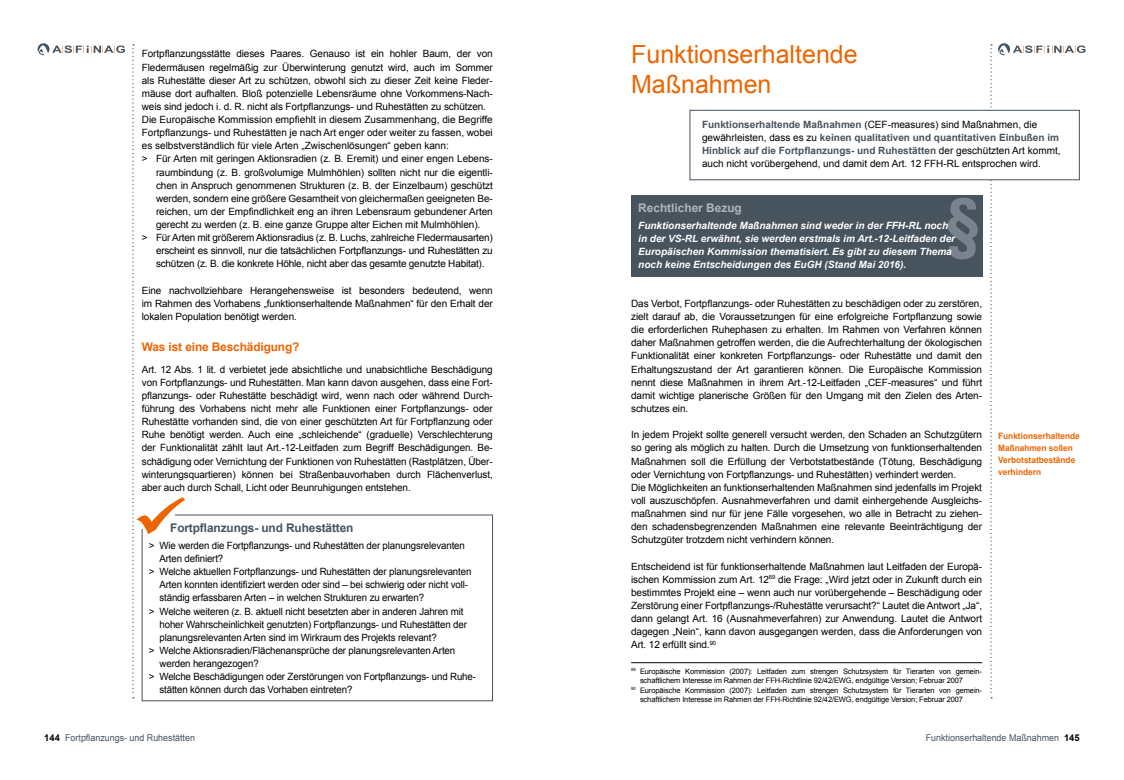
<style>
.page{position:relative;width:1124px;height:780px;background:#fff}
.page>*{position:absolute;margin:0;border:0;box-sizing:border-box;transform-origin:0 0}
.t1{font:25px/30px "Arial";color:#ec6502}
.t2{font:700 11.88px "Arial";letter-spacing:-.01em;color:#47535d}
.t3{font:700 11.88px "Arial";letter-spacing:-.01em;color:#ec6502}
.t4{font:700 11.88px "Arial";color:#afb5bd}
.t5{font:10px/13.1px "Arial";letter-spacing:-.01em;color:#000;text-align:justify}
.t6{font:italic 700 10px/13.1px "Arial";color:#fff}
.t7{font:9.38px "Arial";color:#47535d;scale:.95 1}
.t8{font:700 8.75px/11.9px "Arial";color:#ec6502;scale:.95 1}
.t9{font:7.5px "Arial";letter-spacing:-.015em;color:#000}
.s1{font-weight:700;color:#000}
.s2{font-weight:700;color:#47535d}
</style>
<div class="page">
<svg style="left:990px;top:44px;width:1px;height:654px"></svg>
<svg style="left:998px;top:43px;width:87px;height:12px"></svg>
<svg style="left:38px;top:43px;width:87px;height:12px"></svg>
<hr style="left:631px;top:662px;width:350px;height:1px;background:#000">
<div style="left:631px;top:195px;width:350px;height:81px;background:#47535d"></div>
<svg style="left:948px;top:198px;width:29px;height:61px"></svg>
<div style="left:689px;top:110px;width:390px;height:70px;background:#fff;border:1px solid #47535d"></div>
<div style="left:142px;top:514px;width:351px;height:187px;border:1px solid #47535d"></div>
<svg style="left:132px;top:44px;width:55px;height:654px"></svg>
<p class="t5" style="left:142px;top:47px;width:352px">Fortpflanzungsstätte dieses Paares. Genauso ist ein hohler Baum, der von</p>
<p class="t5" style="left:142px;top:61px;width:352px">Fledermäusen regelmäßig zur Überwinterung genutzt wird, auch im Sommer</p>
<p class="t5" style="left:142px;top:74px;width:352px">als Ruhestätte dieser Art zu schützen, obwohl sich zu dieser Zeit keine Fleder-</p>
<p class="t5" style="left:142px;top:87px;width:352px">mäuse dort aufhalten. Bloß potenzielle Lebensräume ohne Vorkommens-Nach-</p>
<p class="t5" style="left:142px;top:100px;width:346px">weis sind jedoch i. d. R. nicht als Fortpflanzungs- und Ruhestätten zu schützen.</p>
<p class="t5" style="left:142px;top:113px;width:352px">Die Europäische Kommission empfiehlt in diesem Zusammenhang, die Begriffe</p>
<p class="t5" style="left:142px;top:126px;width:352px">Fortpflanzungs- und Ruhestätten je nach Art enger oder weiter zu fassen, wobei</p>
<p class="t5" style="left:142px;top:139px;width:308px">es selbstverständlich für viele Arten „Zwischenlösungen“ geben kann:</p>
<p class="t5" style="left:142px;top:152px;width:352px">&gt; Für Arten mit geringen Aktionsradien (z. B. Eremit) und einer engen Lebens-</p>
<p class="t5" style="left:156px;top:166px;width:338px">raumbindung (z. B. großvolumige Mulmhöhlen) sollten nicht nur die eigentli-</p>
<p class="t5" style="left:156px;top:179px;width:338px">chen in Anspruch genommenen Strukturen (z. B. der Einzelbaum) geschützt</p>
<p class="t5" style="left:156px;top:192px;width:338px">werden, sondern eine größere Gesamtheit von gleichermaßen geeigneten Be-</p>
<p class="t5" style="left:156px;top:205px;width:338px">reichen, um der Empfindlichkeit eng an ihren Lebensraum gebundener Arten</p>
<p class="t5" style="left:156px;top:218px;width:326px">gerecht zu werden (z. B. eine ganze Gruppe alter Eichen mit Mulmhöhlen).</p>
<p class="t5" style="left:142px;top:231px;width:352px">&gt; Für Arten mit größerem Aktionsradius (z. B. Luchs, zahlreiche Fledermausarten)</p>
<p class="t5" style="left:156px;top:244px;width:338px">erscheint es sinnvoll, nur die tatsächlichen Fortpflanzungs- und Ruhestätten zu</p>
<p class="t5" style="left:156px;top:257px;width:330px">schützen (z. B. die konkrete Höhle, nicht aber das gesamte genutzte Habitat).</p>
<p class="t5" style="left:142px;top:284px;width:352px">Eine nachvollziehbare Herangehensweise ist besonders bedeutend, wenn im Rahmen des Vorhabens „funktionserhaltende Maßnahmen“ für den Erhalt der lokalen Population benötigt werden.</p>
<p class="t3" style="left:142px;top:339px;width:159px">Was ist eine Beschädigung?</p>
<p class="t5" style="left:142px;top:362px;width:352px">Art. 12 Abs. 1 lit. d verbietet jede absichtliche und unabsichtliche Beschädigung von Fortpflanzungs- und Ruhestätten. Man kann davon ausgehen, dass eine Fort&shy;pflanzungs- oder Ruhestätte beschädigt wird, wenn nach oder während Durch&shy;führung des Vorhabens nicht mehr alle Funktionen einer Fortpflanzungs- oder Ruhestätte vorhanden sind, die von einer geschützten Art für Fortpflanzung oder Ruhe benötigt werden. Auch eine „schleichende“ (graduelle) Verschlechterung der Funktionalität zählt laut Art.-12-Leitfaden zum Begriff Beschädigungen. Be&shy;schädigung oder Vernichtung der Funktionen von Ruhestätten (Rastplätzen, Über&shy;winterungsquartieren) können bei Straßenbauvorhaben durch Flächenverlust, aber auch durch Schall, Licht oder Beunruhigungen entstehen.</p>
<p class="t2" style="left:170px;top:520px;width:185px">Fortpflanzungs- und Ruhestätten</p>
<p class="t5" style="left:149px;top:539px;width:317px">&gt; Wie werden die Fortpflanzungs- und Ruhestätten der planungsrelevanten</p>
<p class="t5" style="left:159px;top:552px;width:65px">Arten definiert?</p>
<p class="t5" style="left:149px;top:565px;width:324px">&gt; Welche aktuellen Fortpflanzungs- und Ruhestätten der planungsrelevanten</p>
<p class="t5" style="left:159px;top:578px;width:310px">Arten konnten identifiziert werden oder sind – bei schwierig oder nicht voll-</p>
<p class="t5" style="left:159px;top:591px;width:266px">ständig erfassbaren Arten – in welchen Strukturen zu erwarten?</p>
<p class="t5" style="left:149px;top:604px;width:316px">&gt; Welche weiteren (z. B. aktuell nicht besetzten aber in anderen Jahren mit</p>
<p class="t5" style="left:159px;top:617px;width:309px">hoher Wahrscheinlichkeit genutzten) Fortpflanzungs- und Ruhestätten der</p>
<p class="t5" style="left:159px;top:630px;width:279px">planungsrelevanten Arten sind im Wirkraum des Projekts relevant?</p>
<p class="t5" style="left:149px;top:644px;width:308px">&gt; Welche Aktionsradien/Flächenansprüche der planungsrelevanten Arten</p>
<p class="t5" style="left:159px;top:657px;width:101px">werden herangezogen?</p>
<p class="t5" style="left:149px;top:670px;width:328px">&gt; Welche Beschädigungen oder Zerstörungen von Fortpflanzungs- und Ruhe-</p>
<p class="t5" style="left:159px;top:683px;width:194px">stätten können durch das Vorhaben eintreten?</p>
<p class="t7" style="left:44px;top:731px;width:160px"><span class="s1">144</span> Fortpflanzungs- und Ruhestätten</p>
<h1 class="t1" style="left:631px;top:39px;width:228px">Funktionserhaltende<br>Maßnahmen</h1>
<p class="t5" style="left:702px;top:118px;width:360px;text-align:left"><span class="s2">Funktionserhaltende Maßnahmen</span> (CEF-measures) sind Maßnahmen, die gewährleisten, dass es zu <span class="s2">keinen qualitativen und quantitativen Einbußen im Hinblick auf die Fortpflanzungs- und Ruhestätten</span> der geschützten Art kommt, auch nicht vorübergehend, und damit dem Art. 12 FFH-RL entsprochen wird.</p>
<p class="t4" style="left:638px;top:200px;width:105px">Rechtlicher Bezug</p>
<p class="t6" style="left:638px;top:219px;width:318px">Funktionserhaltende Maßnahmen sind weder in der FFH-RL noch in der VS-RL erwähnt, sie werden erstmals im Art.-12-Leitfaden der Europäischen Kommission thematisiert. Es gibt zu diesem Thema noch keine Entscheidungen des EuGH (Stand Mai 2016).</p>
<p class="t5" style="left:631px;top:297px;width:352px">Das Verbot, Fortpflanzungs- oder Ruhestätten zu beschädigen oder zu zerstören, zielt darauf ab, die Voraussetzungen für eine erfolgreiche Fortpflanzung sowie die erforderlichen Ruhephasen zu erhalten. Im Rahmen von Verfahren können daher Maßnahmen getroffen werden, die die Aufrechterhaltung der ökologischen Funktionalität einer konkreten Fortpflanzungs- oder Ruhestätte und damit den Erhaltungszustand der Art garantieren können. Die Europäische Kommission nennt diese Maßnahmen in ihrem Art.-12-Leitfaden „CEF-measures“ und führt damit wichtige planerische Größen für den Umgang mit den Zielen des Arten&shy;schutzes ein.</p>
<p class="t5" style="left:631px;top:428px;width:352px;text-align:left">In jedem Projekt sollte generell versucht werden, den Schaden an Schutzgütern so gering als möglich zu halten. Durch die Umsetzung von funktionserhaltenden Maßnahmen soll die Erfüllung der Verbotstatbestände (Tötung, Beschädigung oder Vernichtung von Fortpflanzungs- und Ruhestätten) verhindert werden.<br>Die Möglichkeiten an funktionserhaltenden Maßnahmen sind jedenfalls im Projekt voll auszuschöpfen. Ausnahmeverfahren und damit einhergehende Ausgleichs&shy;maßnahmen sind nur für jene Fälle vorgesehen, wo alle in Betracht zu ziehen&shy;den schadensbegrenzenden Maßnahmen eine relevante Beeinträchtigung der Schutzgüter trotzdem nicht verhindern können.</p>
<p class="t5" style="left:631px;top:559px;width:352px">Entscheidend ist für funktionserhaltende Maßnahmen laut Leitfaden der Europä&shy;ischen Kommission zum Art. 12<sup>89</sup> die Frage: „Wird jetzt oder in Zukunft durch ein bestimmtes Projekt eine – wenn auch nur vorübergehende – Beschädigung oder Zerstörung einer Fortpflanzungs-/Ruhestätte verursacht?“ Lautet die Antwort „Ja“, dann gelangt Art. 16 (Ausnahmeverfahren) zur Anwendung. Lautet die Antwort dagegen „Nein“, kann davon ausgegangen werden, dass die Anforderungen von Art. 12 erfüllt sind.<sup>90</sup></p>
<p class="t9" style="left:631px;top:666px;width:352px"><sup>89</sup> Europäische Kommission (2007): Leitfaden zum strengen Schutzsystem für Tierarten von gemein-</p>
<p class="t9" style="left:640px;top:675px;width:324px">schaftlichem Interesse im Rahmen der FFH-Richtlinie 92/42/EWG, endgültige Version; Februar 2007</p>
<p class="t9" style="left:631px;top:685px;width:352px"><sup>90</sup> Europäische Kommission (2007): Leitfaden zum strengen Schutzsystem für Tierarten von gemein-</p>
<p class="t9" style="left:640px;top:694px;width:324px">schaftlichem Interesse im Rahmen der FFH-Richtlinie 92/42/EWG, endgültige Version; Februar 2007</p>
<p class="t8" style="left:997px;top:430px;width:88px">Funktionserhaltende<br>Maßnahmen sollen<br>Verbotstatbestände verhindern</p>
<p class="t7" style="left:925px;top:731px;width:163px">Funktionserhaltende Maßnahmen <span class="s1">145</span></p>
</div>
